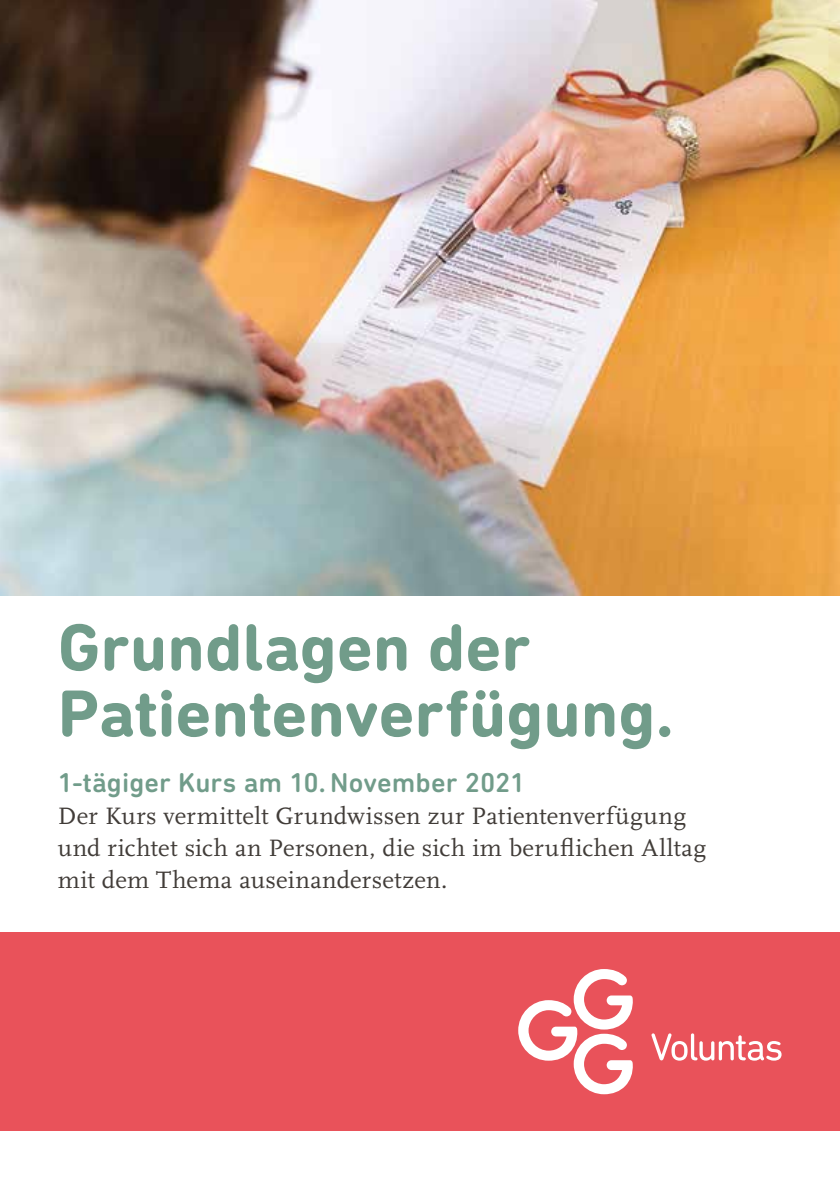
<style>
.page{position:relative;width:840px;height:1191px;background:#fff}
.page>*{position:absolute;margin:0;border:0;box-sizing:border-box;transform-origin:0 0}
.t1{font:700 67.4px/66px "DIN Next Rounded LT Pro";color:#719c8a}
.t2{font:500 27.8px "DIN Next Rounded LT Pro";letter-spacing:.005em;color:#719c8a}
.t3{font:24.8px/32px "Scala";letter-spacing:.01em;color:#413c38}
</style>
<div class="page">
<img style="left:0;top:0;width:839px;height:595px">
<div style="left:0;top:932px;width:839px;height:198px;background:#e9525a"></div>
<svg style="left:651px;top:1033px;width:130px;height:27px"></svg>
<svg style="left:518px;top:969px;width:114px;height:125px"></svg>
<h1 class="t1" style="left:58px;top:614px;width:616px">Grundlagen der<br>Patientenverfügung.</h1>
<p class="t2" style="left:58px;top:766px;width:469px">1-tägiger Kurs am 10. November 2021</p>
<p class="t3" style="left:58px;top:800px;width:649px">Der Kurs vermittelt Grundwissen zur Patientenverfügung und richtet sich an Personen, die sich im beruflichen Alltag mit dem Thema auseinandersetzen.</p>
</div>
